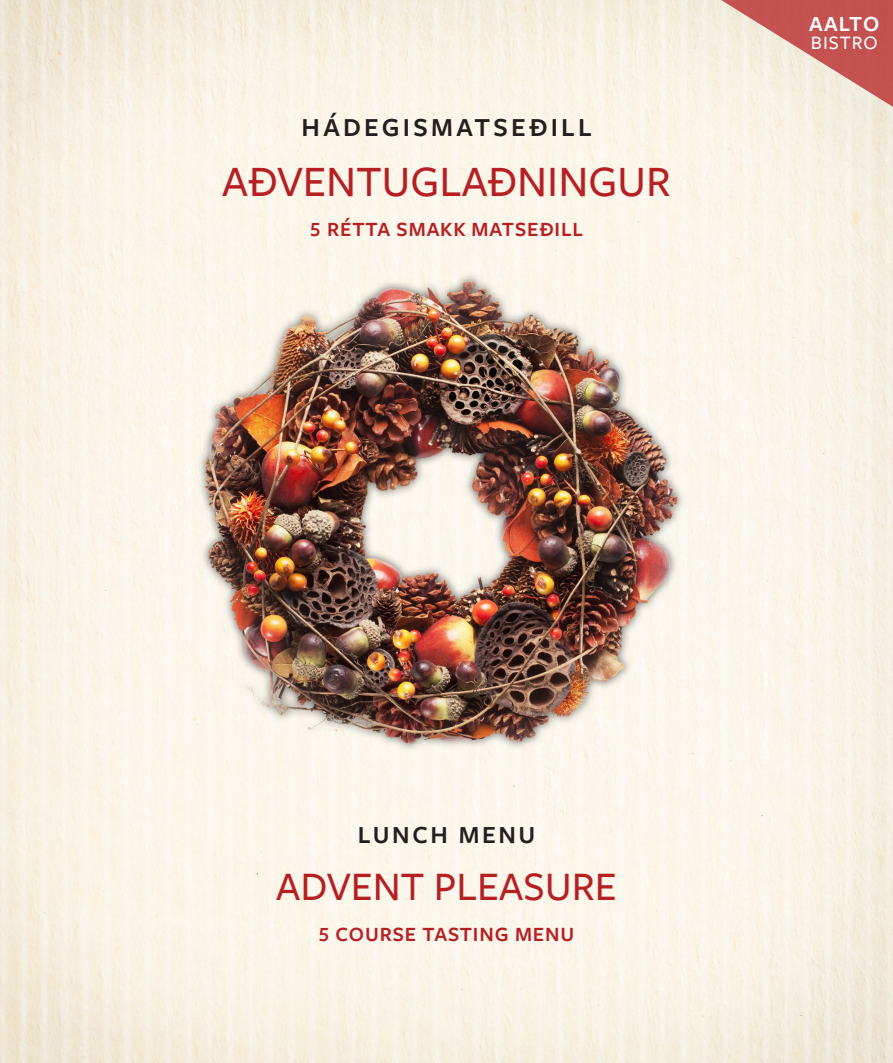
<style>
.page{position:relative;width:893px;height:1063px;background:#fff}
.page>*{position:absolute;margin:0;border:0;box-sizing:border-box;transform-origin:0 0}
.t1{font:500 45px "Freight Sans Pro";color:#b62024}
.t2{font:500 42px "Freight Sans Pro";color:#b62024}
.t3{font:600 27px "Freight Sans Pro";letter-spacing:.12em;color:#231f20}
.t4{font:600 25.5px "Freight Sans Pro";letter-spacing:.1em;color:#231f20}
.t5{font:600 22.5px "Freight Sans Pro";letter-spacing:.045em;color:#fff}
.t6{font:600 21px "Freight Sans Pro";letter-spacing:.04em;color:#b62024}
.t7{font:500 19.8px "Freight Sans Pro";letter-spacing:.05em;color:#fff}
</style>
<div class="page">
<img style="left:0;top:0;width:893px;height:1063px">
<svg style="left:701px;top:0;width:192px;height:115px;background:#e0ada4"></svg>
<p class="t3" style="left:302px;top:109px;width:292px">HÁDEGISMATSEÐILL</p>
<p class="t1" style="left:222px;top:151px;width:450px">AÐVENTUGLAÐNINGUR</p>
<p class="t6" style="left:310px;top:215px;width:275px">5 RÉTTA SMAKK MATSEÐILL</p>
<p class="t5" style="left:809px;top:8px;width:72px">AALTO</p>
<p class="t7" style="left:811px;top:29px;width:68px">BISTRO</p>
<p class="t4" style="left:358px;top:817px;width:179px">LUNCH MENU</p>
<p class="t2" style="left:276px;top:858px;width:342px">ADVENT PLEASURE</p>
<p class="t6" style="left:319px;top:920px;width:257px">5 COURSE TASTING MENU</p>
</div>
